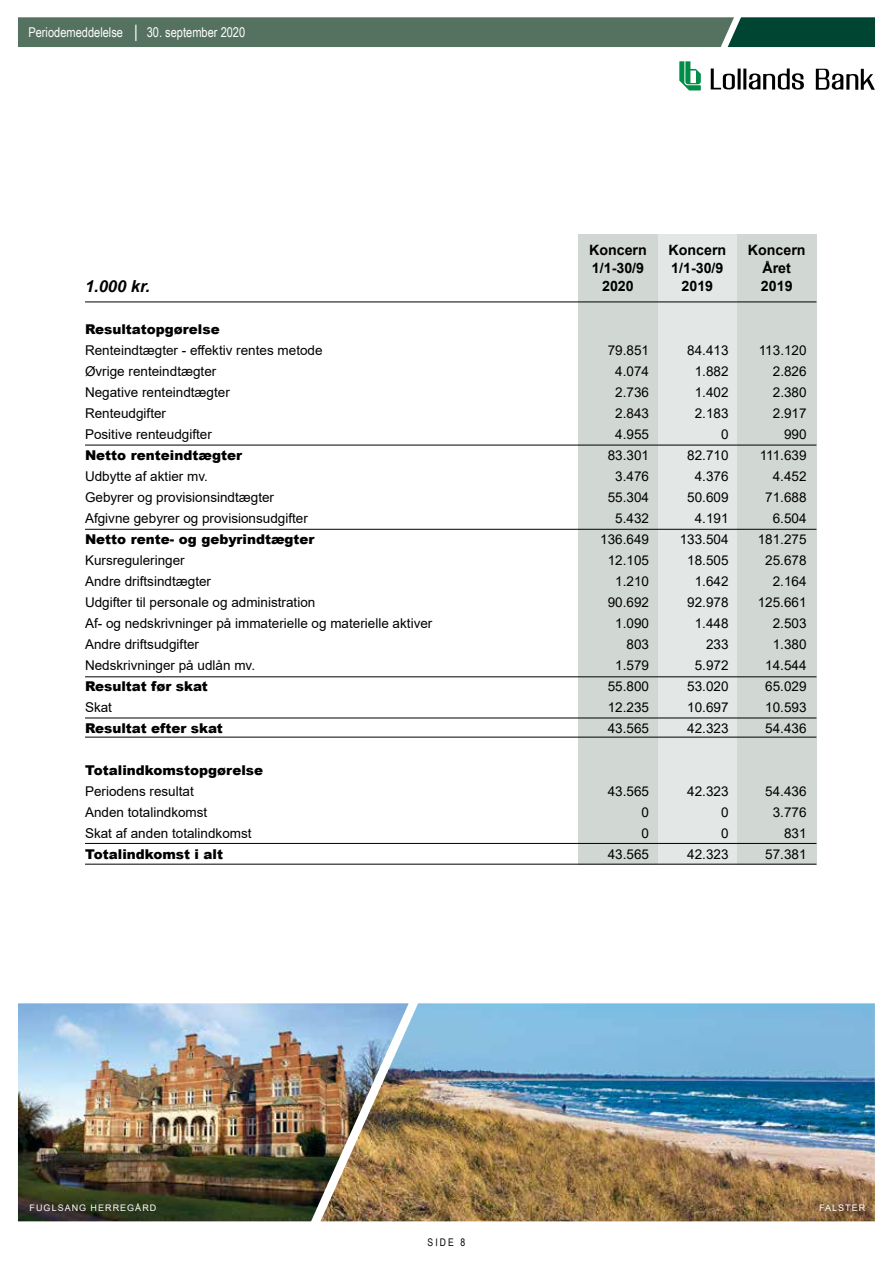
<style>
.page{position:relative;width:893px;height:1263px;background:#fff}
.page>*{position:absolute;margin:0;border:0;box-sizing:border-box;transform-origin:0 0}
.t1{font:italic 700 16.5px "Arial";color:#000}
.t2{font:700 14.25px/18px "Arial";color:#000;text-align:center}
.t3{font:13.5px "Arial";color:#000}
.t4{font:900 13.5px "Arial";color:#000}
.t5{font:13.5px "Arial Narrow";color:#fff}
.t6{font:10.5px "Arial Narrow";color:#000}
.t7{font:9px "Arial";letter-spacing:.115em;color:#fff}
</style>
<div class="page">
<svg style="left:18px;top:17px;width:857px;height:30px;background:#4a6c5b"></svg>
<svg style="left:711px;top:69px;width:24px;height:20px"></svg>
<hr style="left:738px;top:69px;width:3px;height:20px;background:#000">
<hr style="left:743px;top:69px;width:3px;height:20px;background:#000">
<svg style="left:748px;top:68px;width:56px;height:22px"></svg>
<svg style="left:816px;top:69px;width:59px;height:21px"></svg>
<svg style="left:679px;top:61px;width:22px;height:29px"></svg>
<div style="left:658px;top:234px;width:79px;height:630px;background:#e3e8e6"></div>
<div style="left:578px;top:234px;width:80px;height:630px;background:#d1d8d3"></div>
<div style="left:737px;top:234px;width:79px;height:630px;background:#d1d8d3"></div>
<hr style="left:85px;top:302px;width:731px;height:1px;background:#000">
<hr style="left:85px;top:445px;width:731px;height:1px;background:#000">
<hr style="left:85px;top:529px;width:731px;height:1px;background:#000">
<hr style="left:85px;top:676px;width:731px;height:1px;background:#000">
<hr style="left:85px;top:718px;width:731px;height:1px;background:#000">
<hr style="left:85px;top:737px;width:731px;height:1px;background:#000">
<hr style="left:85px;top:843px;width:731px;height:1px;background:#000">
<hr style="left:85px;top:864px;width:731px;height:1px;background:#000">
<img style="left:409px;top:1003px;width:466px;height:218px">
<img style="left:18px;top:1003px;width:391px;height:218px">
<p class="t5" style="left:28px;top:22px;width:218px">Periodemeddelelse │ 30. september 2020</p>
<p class="t2" style="left:589px;top:241px;width:59px">Koncern<br>1/1-30/9<br>2020</p>
<p class="t2" style="left:668px;top:241px;width:59px">Koncern<br>1/1-30/9<br>2019</p>
<p class="t2" style="left:748px;top:241px;width:59px">Koncern<br>Året</p>
<p class="t1" style="left:85px;top:275px;width:67px">1.000 kr.</p>
<p class="t2" style="left:761px;top:277px;width:33px">2019</p>
<p class="t4" style="left:85px;top:319px;width:136px">Resultatopgørelse</p>
<p class="t3" style="left:85px;top:341px;width:239px">Renteindtægter - effektiv rentes metode</p>
<p class="t3" style="left:608px;top:341px;width:43px">79.851</p>
<p class="t3" style="left:687px;top:341px;width:43px">84.413</p>
<p class="t3" style="left:759px;top:341px;width:49px">113.120</p>
<p class="t3" style="left:85px;top:362px;width:133px">Øvrige renteindtægter</p>
<p class="t3" style="left:615px;top:362px;width:35px">4.074</p>
<p class="t3" style="left:695px;top:362px;width:35px">1.882</p>
<p class="t3" style="left:773px;top:362px;width:35px">2.826</p>
<p class="t3" style="left:85px;top:383px;width:146px">Negative renteindtægter</p>
<p class="t3" style="left:615px;top:383px;width:35px">2.736</p>
<p class="t3" style="left:695px;top:383px;width:35px">1.402</p>
<p class="t3" style="left:773px;top:383px;width:35px">2.380</p>
<p class="t3" style="left:85px;top:404px;width:83px">Renteudgifter</p>
<p class="t3" style="left:615px;top:404px;width:35px">2.843</p>
<p class="t3" style="left:695px;top:404px;width:35px">2.183</p>
<p class="t3" style="left:773px;top:404px;width:35px">2.917</p>
<p class="t3" style="left:85px;top:425px;width:128px">Positive renteudgifter</p>
<p class="t3" style="left:615px;top:425px;width:35px">4.955</p>
<p class="t3" style="left:721px;top:425px;width:9px">0</p>
<p class="t3" style="left:784px;top:425px;width:24px">990</p>
<p class="t4" style="left:85px;top:445px;width:158px">Netto renteindtægter</p>
<p class="t3" style="left:608px;top:446px;width:43px">83.301</p>
<p class="t3" style="left:687px;top:446px;width:43px">82.710</p>
<p class="t3" style="left:760px;top:446px;width:48px">111.639</p>
<p class="t3" style="left:85px;top:467px;width:124px">Udbytte af aktier mv.</p>
<p class="t3" style="left:615px;top:467px;width:35px">3.476</p>
<p class="t3" style="left:695px;top:467px;width:35px">4.376</p>
<p class="t3" style="left:773px;top:467px;width:35px">4.452</p>
<p class="t3" style="left:85px;top:488px;width:191px">Gebyrer og provisionsindtægter</p>
<p class="t3" style="left:608px;top:488px;width:43px">55.304</p>
<p class="t3" style="left:687px;top:488px;width:43px">50.609</p>
<p class="t3" style="left:765px;top:488px;width:43px">71.688</p>
<p class="t3" style="left:85px;top:509px;width:224px">Afgivne gebyrer og provisionsudgifter</p>
<p class="t3" style="left:615px;top:509px;width:35px">5.432</p>
<p class="t3" style="left:695px;top:509px;width:35px">4.191</p>
<p class="t3" style="left:773px;top:509px;width:35px">6.504</p>
<p class="t4" style="left:85px;top:529px;width:231px">Netto rente- og gebyrindtægter</p>
<p class="t3" style="left:600px;top:530px;width:50px">136.649</p>
<p class="t3" style="left:680px;top:530px;width:50px">133.504</p>
<p class="t3" style="left:758px;top:530px;width:50px">181.275</p>
<p class="t3" style="left:85px;top:551px;width:101px">Kursreguleringer</p>
<p class="t3" style="left:608px;top:551px;width:43px">12.105</p>
<p class="t3" style="left:687px;top:551px;width:43px">18.505</p>
<p class="t3" style="left:765px;top:551px;width:43px">25.678</p>
<p class="t3" style="left:85px;top:572px;width:128px">Andre driftsindtægter</p>
<p class="t3" style="left:615px;top:572px;width:35px">1.210</p>
<p class="t3" style="left:695px;top:572px;width:35px">1.642</p>
<p class="t3" style="left:773px;top:572px;width:35px">2.164</p>
<p class="t3" style="left:85px;top:593px;width:232px">Udgifter til personale og administration</p>
<p class="t3" style="left:608px;top:593px;width:43px">90.692</p>
<p class="t3" style="left:687px;top:593px;width:43px">92.978</p>
<p class="t3" style="left:758px;top:593px;width:50px">125.661</p>
<p class="t3" style="left:85px;top:614px;width:349px">Af- og nedskrivninger på immaterielle og materielle aktiver</p>
<p class="t3" style="left:615px;top:614px;width:35px">1.090</p>
<p class="t3" style="left:695px;top:614px;width:35px">1.448</p>
<p class="t3" style="left:773px;top:614px;width:35px">2.503</p>
<p class="t3" style="left:85px;top:635px;width:116px">Andre driftsudgifter</p>
<p class="t3" style="left:626px;top:635px;width:24px">803</p>
<p class="t3" style="left:706px;top:635px;width:24px">233</p>
<p class="t3" style="left:773px;top:635px;width:35px">1.380</p>
<p class="t3" style="left:85px;top:656px;width:172px">Nedskrivninger på udlån mv.</p>
<p class="t3" style="left:615px;top:656px;width:35px">1.579</p>
<p class="t3" style="left:695px;top:656px;width:35px">5.972</p>
<p class="t3" style="left:765px;top:656px;width:43px">14.544</p>
<p class="t4" style="left:85px;top:676px;width:124px">Resultat før skat</p>
<p class="t3" style="left:608px;top:677px;width:43px">55.800</p>
<p class="t3" style="left:687px;top:677px;width:43px">53.020</p>
<p class="t3" style="left:765px;top:677px;width:43px">65.029</p>
<p class="t3" style="left:85px;top:698px;width:29px">Skat</p>
<p class="t3" style="left:608px;top:698px;width:43px">12.235</p>
<p class="t3" style="left:687px;top:698px;width:43px">10.697</p>
<p class="t3" style="left:765px;top:698px;width:43px">10.593</p>
<p class="t4" style="left:85px;top:718px;width:139px">Resultat efter skat</p>
<p class="t3" style="left:608px;top:719px;width:43px">43.565</p>
<p class="t3" style="left:687px;top:719px;width:43px">42.323</p>
<p class="t3" style="left:765px;top:719px;width:43px">54.436</p>
<p class="t4" style="left:85px;top:760px;width:180px">Totalindkomstopgørelse</p>
<p class="t3" style="left:85px;top:782px;width:110px">Periodens resultat</p>
<p class="t3" style="left:608px;top:782px;width:43px">43.565</p>
<p class="t3" style="left:687px;top:782px;width:43px">42.323</p>
<p class="t3" style="left:765px;top:782px;width:43px">54.436</p>
<p class="t3" style="left:85px;top:803px;width:124px">Anden totalindkomst</p>
<p class="t3" style="left:642px;top:803px;width:9px">0</p>
<p class="t3" style="left:721px;top:803px;width:9px">0</p>
<p class="t3" style="left:773px;top:803px;width:35px">3.776</p>
<p class="t3" style="left:85px;top:824px;width:168px">Skat af anden totalindkomst</p>
<p class="t3" style="left:642px;top:824px;width:9px">0</p>
<p class="t3" style="left:721px;top:824px;width:9px">0</p>
<p class="t3" style="left:784px;top:824px;width:24px">831</p>
<p class="t4" style="left:85px;top:844px;width:140px">Totalindkomst i alt</p>
<p class="t3" style="left:608px;top:845px;width:43px">43.565</p>
<p class="t3" style="left:687px;top:845px;width:43px">42.323</p>
<p class="t3" style="left:765px;top:845px;width:43px">57.381</p>
<p class="t7" style="left:30px;top:1202px;width:128px">FUGLSANG HERREGÅRD</p>
<p class="t7" style="left:819px;top:1202px;width:48px">FALSTER</p>
<p class="t6" style="left:428px;top:1235px;width:39px">SIDE 8</p>
</div>
